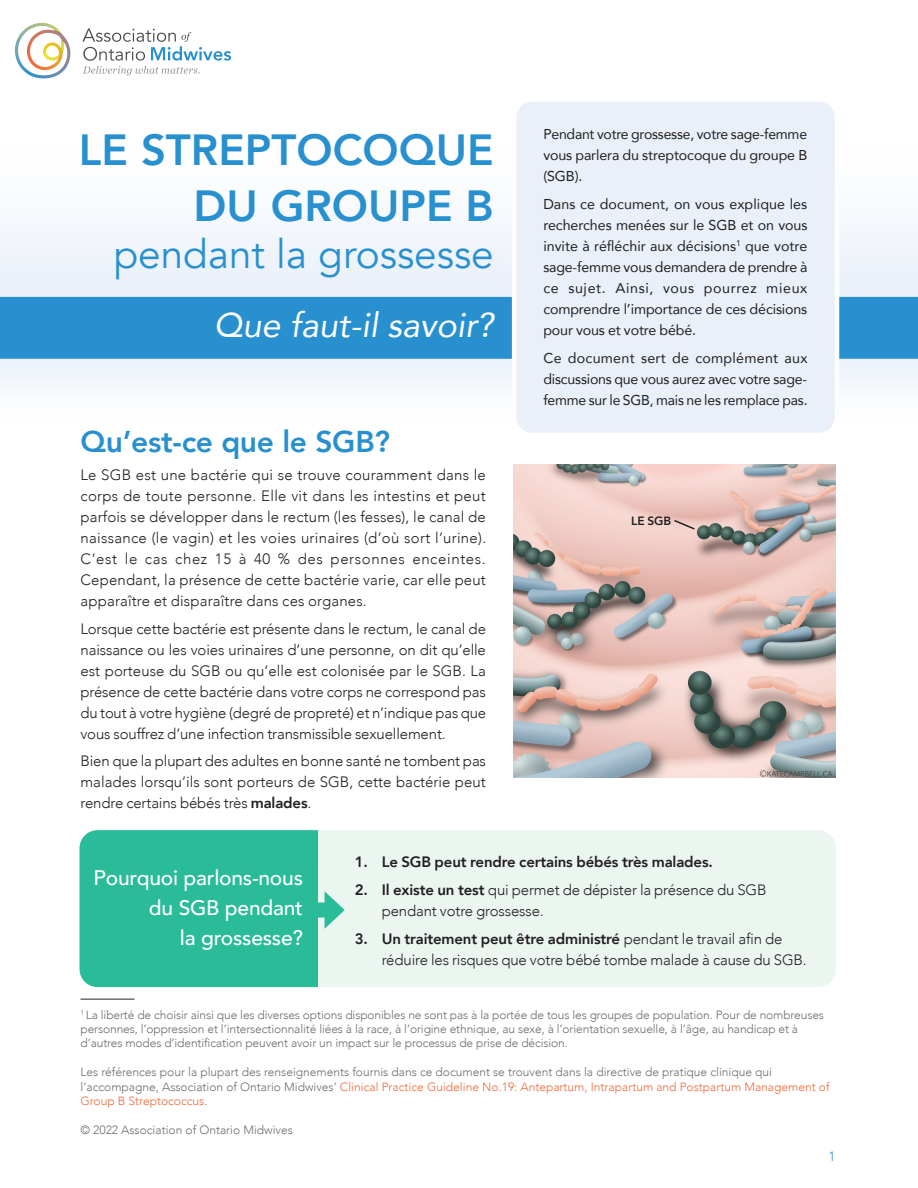
<style>
.page{position:relative;width:918px;height:1188px;background:#fff}
.page>*{position:absolute;margin:0;border:0;box-sizing:border-box;transform-origin:0 0}
.t1{font:800 43.5px/55.9px "Avenir";color:#2890cf;text-align:right}
.t2{font:40.5px "Avenir";color:#2890cf}
.t3{font:italic 34.35px "Avenir";color:#fff}
.Subhead{font:800 30px "Avenir";letter-spacing:-.01em;color:#2890cf}
.Subhead-2{font:500 21px/30px "Avenir";letter-spacing:-.01em;color:#fff;text-align:right}
.Body_text{font:300 15px/21px "Avenir";letter-spacing:-.01em;color:#231f20;text-align:justify}
.t4{font:800 15px "Avenir";letter-spacing:-.01em;color:#231f20}
.Body_text-2{font:14.25px/21px "Avenir";letter-spacing:-.01em;color:#231f20;text-align:justify}
.t5{font:300 13.5px "Avenir";color:#2890cf}
.t6{font:300 12px/14.4px "Avenir";letter-spacing:-.01em;color:#6c6d70}
.Body_text-3{font:800 12px "Avenir";color:#231f20}
.s1{font-weight:800}
.s2{color:#f0693a}
</style>
<div class="page">
<div style="left:0;top:347px;width:918px;height:75px;background:#f6f8fc"></div>
<div style="left:0;top:146px;width:918px;height:162px;background:#f5f8fc"></div>
<div style="left:0;top:297px;width:918px;height:62px;background:#2890cf"></div>
<div style="left:514px;top:99px;width:323px;height:336px;background:#e9f0f9;border-radius:18px"></div>
<div style="left:512px;top:97px;width:327px;height:340px;border:4px solid #fff;border-radius:18px"></div>
<img style="left:513px;top:464px;width:323px;height:314px">
<div style="left:318px;top:830px;width:518px;height:157px;background:#ecf6f1"></div>
<div style="left:80px;top:830px;width:238px;height:157px;background:#2abb98"></div>
<div style="left:314px;top:903px;width:19px;height:15px;background:#2abb98"></div>
<svg style="left:325px;top:891px;width:20px;height:38px"></svg>
<svg style="left:82px;top:28px;width:149px;height:48px"></svg>
<svg style="left:15px;top:23px;width:55px;height:55px"></svg>
<hr style="left:81px;top:999px;width:54px;height:1px;background:#231f20">
<svg style="left:672px;top:519px;width:24px;height:12px"></svg>
<p class="t1" style="left:79px;top:122px;width:416px">LE STREPTOCOQUE<br>DU GROUPE B</p>
<p class="t2" style="left:114px;top:230px;width:382px">pendant la grossesse</p>
<p class="t3" style="left:214px;top:304px;width:281px">Que faut-il savoir?</p>
<p class="Subhead" style="left:81px;top:418px;width:311px">Qu’est-ce que le SGB?</p>
<p class="Body_text" style="left:81px;top:464px;width:407px">Le SGB est une bactérie qui se trouve couramment dans le corps de toute personne. Elle vit dans les intestins et peut parfois se développer dans le rectum (les fesses), le canal de naissance (le vagin) et les voies urinaires (d’où sort l’urine).<br>C’est le cas chez 15 à 40 % des personnes enceintes.<br>Cependant, la présence de cette bactérie varie, car elle peut apparaître et disparaître dans ces organes.</p>
<p class="Body_text" style="left:81px;top:618px;width:407px">Lorsque cette bactérie est présente dans le rectum, le canal de naissance ou les voies urinaires d’une personne, on dit qu’elle est porteuse du SGB ou qu’elle est colonisée par le SGB. La présence de cette bactérie dans votre corps ne correspond pas du tout à votre hygiène (degré de propreté) et n’indique pas que vous souffrez d’une infection transmissible sexuellement.</p>
<p class="Body_text" style="left:81px;top:751px;width:407px">Bien que la plupart des adultes en bonne santé ne tombent pas malades lorsqu’ils sont porteurs de SGB, cette bactérie peut rendre certains bébés très <span class="s1">malades</span>.</p>
<p class="Body_text-2" style="left:543px;top:124px;width:265px">Pendant votre grossesse, votre sage-femme vous parlera du streptocoque du groupe B (SGB).</p>
<p class="Body_text-2" style="left:543px;top:193px;width:266px">Dans ce document, on vous explique les recherches menées sur le SGB et on vous invite à réfléchir aux décisions<sup>1</sup> que votre sage-femme vous demandera de prendre à ce sujet. Ainsi, vous pourrez mieux comprendre l’importance de ces décisions pour vous et votre bébé.</p>
<p class="Body_text-2" style="left:543px;top:347px;width:266px">Ce document sert de complément aux discussions que vous aurez avec votre sage&shy;femme sur le SGB, mais ne les remplace pas.</p>
<p class="Body_text-3" style="left:631px;top:511px;width:41px">LE SGB</p>
<p class="Subhead-2" style="left:94px;top:861px;width:211px">Pourquoi parlons-nous du SGB pendant<br>la grossesse?</p>
<p class="t4" style="left:355px;top:850px;width:360px">1. Le SGB peut rendre certains bébés très malades.</p>
<p class="Body_text" style="left:382px;top:879px;width:386px;text-indent:-27px"><span class="s1">2. Il existe un test</span> qui permet de dépister la présence du SGB pendant votre grossesse.</p>
<p class="Body_text" style="left:382px;top:928px;width:427px;text-indent:-27px"><span class="s1">3. Un traitement peut être administré</span> pendant le travail afin de réduire les risques que votre bébé tombe malade à cause du SGB.</p>
<p class="t6" style="left:81px;top:1007px;width:745px"><sup>1</sup> La liberté de choisir ainsi que les diverses options disponibles ne sont pas à la portée de tous les groupes de population. Pour de nombreuses personnes, l’oppression et l’intersectionnalité liées à la race, à l’origine ethnique, au sexe, à l’orientation sexuelle, à l’âge, au handicap et à d’autres modes d’identification peuvent avoir un impact sur le processus de prise de décision.</p>
<p class="t6" style="left:81px;top:1065px;width:751px">Les références pour la plupart des renseignements fournis dans ce document se trouvent dans la directive de pratique clinique qui l’accompagne, Association of Ontario Midwives’ <span class="s2">Clinical Practice Guideline No.19: Antepartum, Intrapartum and Postpartum Management of<br>Group B Streptococcus</span>.</p>
<p class="t6" style="left:81px;top:1122px;width:214px">© 2022 Association of Ontario Midwives</p>
<p class="t5" style="left:828px;top:1148px;width:9px">1</p>
</div>
